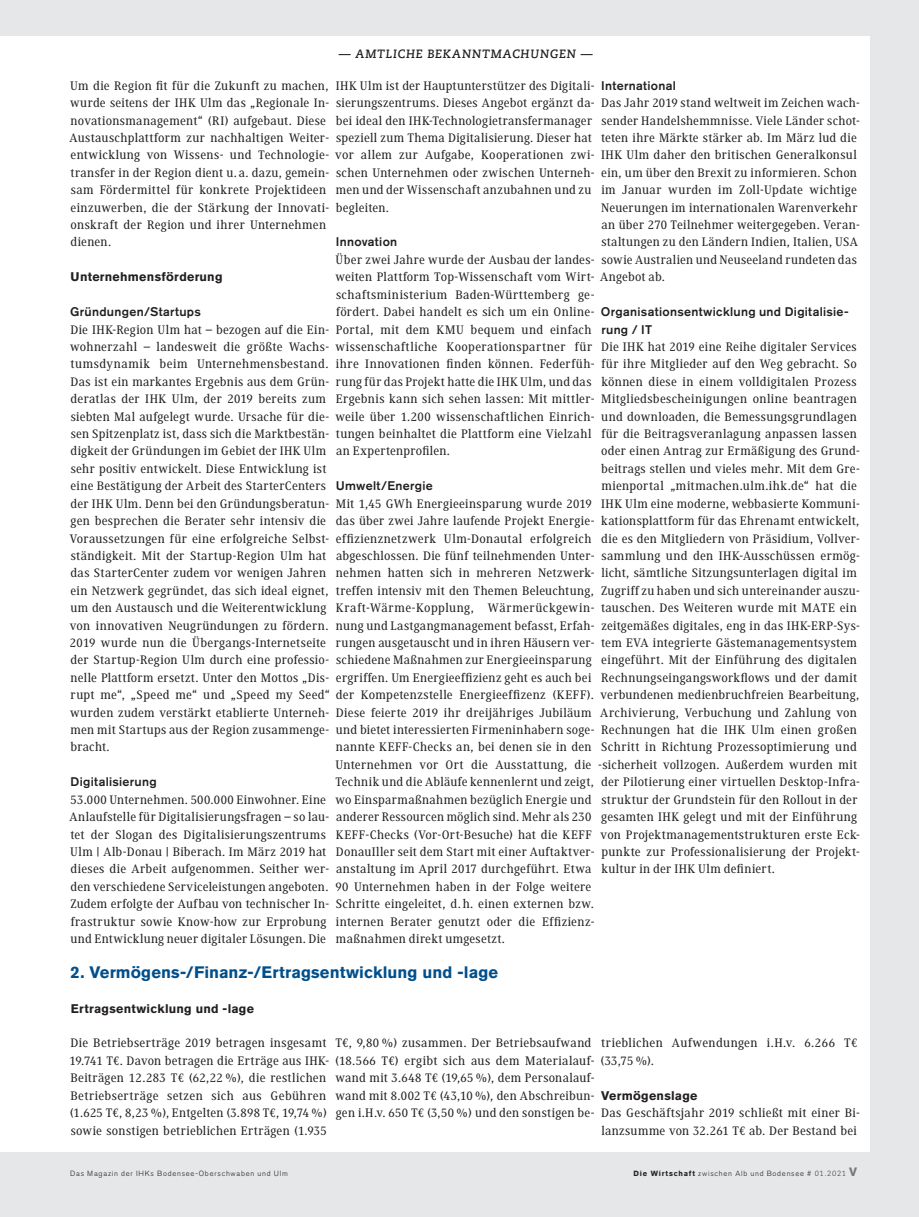
<style>
.page{position:relative;width:919px;height:1217px;background:#fff}
.page>*{position:absolute;margin:0;border:0;box-sizing:border-box;transform-origin:0 0}
.t1{font:700 16.5px "Akzidenz Grotesk BQ";letter-spacing:.005em;color:#004f8c}
.t2{font:500 12.75px/17.4px "Generis Serif Std";letter-spacing:.02em;color:#231f20}
.t3{font:500 12.45px/17.4px "Akzidenz Grotesk BQ";letter-spacing:.025em;color:#231f20}
.t4{font:700 12.45px "Akzidenz Grotesk BQ";letter-spacing:.02em;color:#231f20}
.t5{font:italic 700 12px "Caecilia LT Std";letter-spacing:.065em;color:#231f20}
.t6{font:300 7.5px "Akzidenz Grotesk BQ";letter-spacing:.105em;color:#231f20}
.s1{font-weight:700}
.s2{font-family:"Caecilia LT Std"}
.s3{font-weight:700;font-size:12px;color:#76787b}
</style>
<div class="page">
<div style="left:13px;top:0;width:905px;height:1216px;background:#e6e7e9"></div>
<div style="left:0;top:0;width:13px;height:1216px;background:#e6e7e9"></div>
<div style="left:0;top:36px;width:13px;height:1115px;background:#fff"></div>
<div style="left:13px;top:36px;width:857px;height:1115px;background:#fff"></div>
<p class="t5" style="left:339px;top:47px;width:255px">— AMTLICHE BEKANNTMACHUNGEN —</p>
<p class="t2" style="left:69px;top:77px;width:261px">Um die Region fit für die Zukunft zu machen, wurde seitens der IHK Ulm das „Regionale In&shy;novationsmanagement“ (RI) aufgebaut. Diese Austauschplattform zur nachhaltigen Weiter&shy;entwicklung von Wissens- und Technologie&shy;transfer in der Region dient u. a. dazu, gemein&shy;sam Fördermittel für konkrete Projektideen einzuwerben, die der Stärkung der Innovati&shy;onskraft der Region und ihrer Unternehmen dienen.</p>
<p class="t4" style="left:71px;top:270px;width:153px">Unternehmensförderung</p>
<p class="t3" style="left:70px;top:303px;width:132px">Gründungen/Startups</p>
<p class="t2" style="left:70px;top:320px;width:262px">Die IHK-Region Ulm hat – bezogen auf die Ein&shy;wohnerzahl – landesweit die größte Wachs&shy;tumsdynamik beim Unternehmensbestand.<br>Das ist ein markantes Ergebnis aus dem Grün&shy;deratlas der IHK Ulm, der 2019 bereits zum siebten Mal aufgelegt wurde. Ursache für die&shy;sen Spitzenplatz ist, dass sich die Marktbestän&shy;digkeit der Gründungen im Gebiet der IHK Ulm sehr positiv entwickelt. Diese Entwicklung ist eine Bestätigung der Arbeit des StarterCenters der IHK Ulm. Denn bei den Gründungsberatun&shy;gen besprechen die Berater sehr intensiv die Voraussetzungen für eine erfolgreiche Selbst&shy;ständigkeit. Mit der Startup-Region Ulm hat das StarterCenter zudem vor wenigen Jahren ein Netzwerk gegründet, das sich ideal eignet, um den Austausch und die Weiterentwicklung von innovativen Neugründungen zu fördern.<br>2019 wurde nun die Übergangs-Internetseite der Startup-Region Ulm durch eine professio&shy;nelle Plattform ersetzt. Unter den Mottos „Dis&shy;rupt me“, „Speed me“ und „Speed my Seed“ wurden zudem verstärkt etablierte Unterneh&shy;men mit Startups aus der Region zusammenge&shy;bracht.</p>
<p class="t3" style="left:71px;top:772px;width:88px">Digitalisierung</p>
<p class="t2" style="left:69px;top:790px;width:261px">53.000 Unternehmen. 500.000 Einwohner. Eine Anlaufstelle für Digitalisierungsfragen – so lau&shy;tet der Slogan des Digitalisierungszentrums Ulm | Alb-Donau | Biberach. Im März 2019 hat dieses die Arbeit aufgenommen. Seither wer&shy;den verschiedene Serviceleistungen angeboten.<br>Zudem erfolgte der Aufbau von technischer In&shy;frastruktur sowie Know-how zur Erprobung und Entwicklung neuer digitaler Lösungen. Die</p>
<p class="t2" style="left:335px;top:77px;width:261px">IHK Ulm ist der Hauptunterstützer des Digitali&shy;sierungszentrums. Dieses Angebot ergänzt da&shy;bei ideal den IHK-Technologietransfermanager speziell zum Thema Digitalisierung. Dieser hat vor allem zur Aufgabe, Kooperationen zwi&shy;schen Unternehmen oder zwischen Unterneh&shy;men und der Wissenschaft anzubahnen und zu begleiten.</p>
<p class="t3" style="left:336px;top:233px;width:63px">Innovation</p>
<p class="t2" style="left:335px;top:251px;width:331px">Über zwei Jahre wurde der Ausbau der landes-<br>weiten Plattform Top-Wissenschaft vom Wirt- Angebot ab. schaftsministerium Baden-Württemberg ge-<br>fördert. Dabei handelt es sich um ein Online-<br>Portal, mit dem KMU bequem und einfach wissenschaftliche Kooperationspartner für<br>ihre Innovationen finden können. Federfüh-<br>rung für das Projekt hatte die IHK Ulm, und das<br>Ergebnis kann sich sehen lassen: Mit mittler-<br>weile über 1.200 wissenschaftlichen Einrich-<br>tungen beinhaltet die Plattform eine Vielzahl<br>an Expertenprofilen.</p>
<p class="t3" style="left:336px;top:477px;width:99px">Umwelt/Energie</p>
<p class="t2" style="left:335px;top:494px;width:261px">Mit 1,45 GWh Energieeinsparung wurde 2019 das über zwei Jahre laufende Projekt Energie&shy;effizienznetzwerk Ulm-Donautal erfolgreich abgeschlossen. Die fünf teilnehmenden Unter&shy;nehmen hatten sich in mehreren Netzwerk&shy;treffen intensiv mit den Themen Beleuchtung, Kraft-Wärme-Kopplung, Wärmerückgewin&shy;nung und Lastgangmanagement befasst, Erfah&shy;rungen ausgetauscht und in ihren Häusern ver&shy;schiedene Maßnahmen zur Energieeinsparung ergriffen. Um Energieeffizienz geht es auch bei der Kompetenzstelle Energieeffizenz (KEFF).<br>Diese feierte 2019 ihr dreijähriges Jubiläum und bietet interessierten Firmeninhabern soge&shy;nannte KEFF-Checks an, bei denen sie in den Unternehmen vor Ort die Ausstattung, die Technik und die Abläufe kennenlernt und zeigt, wo Einsparmaßnahmen bezüglich Energie und anderer Ressourcen möglich sind. Mehr als 230<br>KEFF-Checks (Vor-Ort-Besuche) hat die KEFF DonauIller seit dem Start mit einer Auftaktver&shy;anstaltung im April 2017 durchgeführt. Etwa 90 Unternehmen haben in der Folge weitere Schritte eingeleitet, d. h. einen externen bzw. internen Berater genutzt oder die Effizienz&shy;maßnahmen direkt umgesetzt.</p>
<p class="t3" style="left:601px;top:76px;width:76px">International</p>
<p class="t2" style="left:601px;top:94px;width:260px">Das Jahr 2019 stand weltweit im Zeichen wach&shy;sender Handelshemmnisse. Viele Länder schot&shy;teten ihre Märkte stärker ab. Im März lud die IHK Ulm daher den britischen Generalkonsul ein, um über den Brexit zu informieren. Schon im Januar wurden im Zoll-Update wichtige Neuerungen im internationalen Warenverkehr an über 270 Teilnehmer weitergegeben. Veran&shy;staltungen zu den Ländern Indien, Italien, USA sowie Australien und Neuseeland rundeten das</p>
<p class="t3" style="left:601px;top:303px;width:249px">Organisationsentwicklung und Digitalisie&shy;rung / IT</p>
<p class="t2" style="left:598px;top:338px;width:263px">Die IHK hat 2019 eine Reihe digitaler Services für ihre Mitglieder auf den Weg gebracht. So können diese in einem volldigitalen Prozess Mitgliedsbescheinigungen online beantragen und downloaden, die Bemessungsgrundlagen für die Beitragsveranlagung anpassen lassen oder einen Antrag zur Ermäßigung des Grund&shy;beitrags stellen und vieles mehr. Mit dem Gre&shy;mienportal „mitmachen.ulm.ihk.de“ hat die IHK Ulm eine moderne, webbasierte Kommuni&shy;kationsplattform für das Ehrenamt entwickelt, die es den Mitgliedern von Präsidium, Vollver&shy;sammlung und den IHK-Ausschüssen ermög&shy;licht, sämtliche Sitzungsunterlagen digital im Zugriff zu haben und sich untereinander auszu&shy;tauschen. Des Weiteren wurde mit MATE ein zeitgemäßes digitales, eng in das IHK-ERP-Sys&shy;tem EVA integrierte Gästemanagementsystem eingeführt. Mit der Einführung des digitalen Rechnungseingangsworkflows und der damit verbundenen medienbruchfreien Bearbeitung, Archivierung, Verbuchung und Zahlung von Rechnungen hat die IHK Ulm einen großen Schritt in Richtung Prozessoptimierung und -sicherheit vollzogen. Außerdem wurden mit der Pilotierung einer virtuellen Desktop-Infra&shy;struktur der Grundstein für den Rollout in der gesamten IHK gelegt und mit der Einführung von Projektmanagementstrukturen erste Eck&shy;punkte zur Professionalisierung der Projekt&shy;kultur in der IHK Ulm definiert.</p>
<p class="t1" style="left:70px;top:962px;width:429px">2. Vermögens-/Finanz-/Ertragsentwicklung und -lage</p>
<p class="t4" style="left:71px;top:1000px;width:185px">Ertragsentwicklung und -lage</p>
<p class="t2" style="left:70px;top:1034px;width:261px">Die Betriebserträge 2019 betragen insgesamt 19.741 T€. Davon betragen die Erträge aus IHK-Beiträgen 12.283 T€ (62,22%), die restlichen Betriebserträge setzen sich aus Gebühren (1.625 T€, 8,23%), Entgelten (3.898 T€, 19,74%) sowie sonstigen betrieblichen Erträgen (1.935</p>
<p class="t2" style="left:335px;top:1034px;width:261px">T€, 9,80%) zusammen. Der Betriebsaufwand (18.566 T€) ergibt sich aus dem Materialauf&shy;wand mit 3.648 T€ (19,65%), dem Personalauf&shy;wand mit 8.002 T€ (43,10%), den Abschreibun&shy;gen i.H.v. 650 T€ (3,50%) und den sonstigen be-</p>
<p class="t2" style="left:600px;top:1034px;width:258px">trieblichen Aufwendungen i.H.v. 6.266 T€ (33,75%).</p>
<p class="t4" style="left:601px;top:1087px;width:98px">Vermögenslage</p>
<p class="t2" style="left:601px;top:1103px;width:260px">Das Geschäftsjahr 2019 schließt mit einer Bi&shy;lanzsumme von 32.261 T€ ab. Der Bestand bei</p>
<p class="t6" style="left:70px;top:1168px;width:219px">Das Magazin der IHKs Bodensee-Oberschwaben und Ulm</p>
<p class="t6" style="left:633px;top:1168px;width:225px"><span class="s1">Die Wirtschaft</span> zwischen Alb und Bodensee <span class="s2"># 01.2021</span> <span class="s3">V</span></p>
</div>
